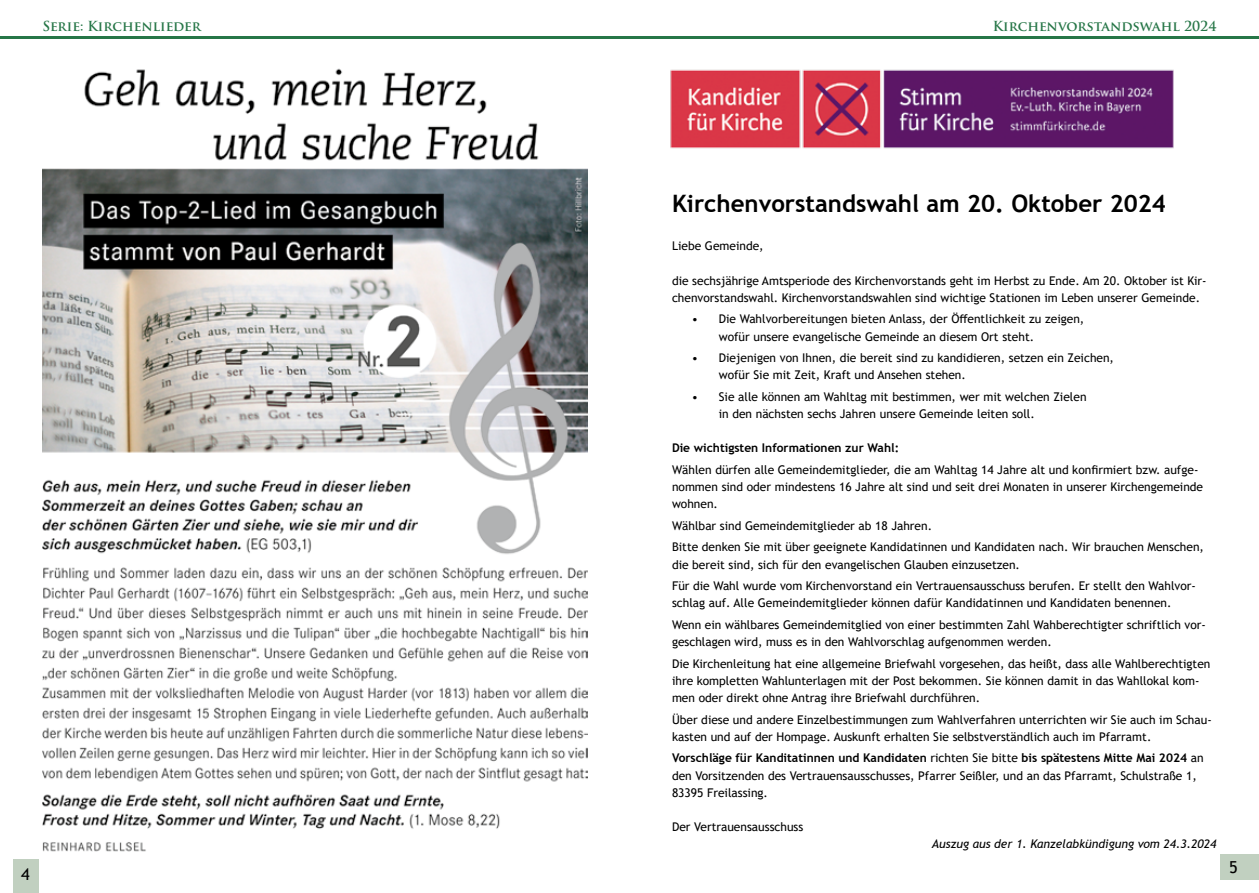
<style>
.page{position:relative;width:1259px;height:893px;background:#fff}
.page>*{position:absolute;margin:0;border:0;box-sizing:border-box;transform-origin:0 0}
.t1{font:700 24px "Trebuchet MS";color:#000}
.t2{font:16.5px "Trebuchet MS";color:#000}
.t3{font:700 13.5px "Trajan Pro";color:#267647}
.t4{font:12px/17.2px "Trebuchet MS";color:#000}
.t5{font:italic 12px "Trebuchet MS";color:#000}
.t6{font:700 12px "Trebuchet MS";color:#000}
.s1{font-weight:700}
</style>
<div class="page">
<div style="left:1220px;top:855px;width:39px;height:25px;background:#c1d0c0"></div>
<div style="left:13px;top:859px;width:25px;height:34px;background:#c1d0c0"></div>
<hr style="left:630px;top:36px;width:629px;height:2px;background:#267647">
<hr style="left:0;top:36px;width:629px;height:2px;background:#267647">
<img style="left:43px;top:68px;width:544px;height:784px">
<img style="left:670px;top:69px;width:504px;height:80px">
<p class="t3" style="left:43px;top:18px;width:160px">Serie: Kirchenlieder</p>
<h2 class="t2" style="left:21px;top:864px;width:10px">4</h2>
<p class="t3" style="left:993px;top:18px;width:225px">Kirchenvorstandswahl 2024</p>
<h1 class="t1" style="left:672px;top:189px;width:495px">Kirchenvorstandswahl am 20. Oktober 2024</h1>
<p class="t4" style="left:672px;top:237px;width:93px">Liebe Gemeinde,</p>
<p class="t4" style="left:672px;top:272px;width:536px">die sechsjährige Amtsperiode des Kirchenvorstands geht im Herbst zu Ende. Am 20. Oktober ist Kir&shy;chenvorstandswahl. Kirchenvorstandswahlen sind wichtige Stationen im Leben unserer Gemeinde.</p>
<p class="t4" style="left:719px;top:310px;width:367px;text-indent:-27px">• Die Wahlvorbereitungen bieten Anlass, der Öffentlichkeit zu zeigen, wofür unsere evangelische Gemeinde an diesem Ort steht.</p>
<p class="t4" style="left:719px;top:349px;width:397px;text-indent:-27px">• Diejenigen von Ihnen, die bereit sind zu kandidieren, setzen ein Zeichen, wofür Sie mit Zeit, Kraft und Ansehen stehen.</p>
<p class="t4" style="left:719px;top:388px;width:369px;text-indent:-27px">• Sie alle können am Wahltag mit bestimmen, wer mit welchen Zielen in den nächsten sechs Jahren unsere Gemeinde leiten soll.</p>
<p class="t6" style="left:672px;top:441px;width:229px">Die wichtigsten Informationen zur Wahl:</p>
<p class="t4" style="left:672px;top:461px;width:532px">Wählen dürfen alle Gemeindemitglieder, die am Wahltag 14 Jahre alt und konfirmiert bzw. aufge&shy;nommen sind oder mindestens 16 Jahre alt sind und seit drei Monaten in unserer Kirchengemeinde wohnen.</p>
<p class="t4" style="left:672px;top:515px;width:533px;line-height:21.5px">Wählbar sind Gemeindemitglieder ab 18 Jahren.<br>Bitte denken Sie mit über geeignete Kandidatinnen und Kandidaten nach. Wir brauchen Menschen,</p>
<p class="t4" style="left:672px;top:554px;width:525px;line-height:21.5px">die bereit sind, sich für den evangelischen Glauben einzusetzen.<br>Für die Wahl wurde vom Kirchenvorstand ein Vertrauensausschuss berufen. Er stellt den Wahlvor-</p>
<p class="t4" style="left:672px;top:592px;width:535px;line-height:21.5px">schlag auf. Alle Gemeindemitglieder können dafür Kandidatinnen und Kandidaten benennen.<br>Wenn ein wählbares Gemeindemitglied von einer bestimmten Zahl Wahberechtigter schriftlich vor-</p>
<p class="t4" style="left:672px;top:631px;width:540px;line-height:21.5px">geschlagen wird, muss es in den Wahlvorschlag aufgenommen werden.<br>Die Kirchenleitung hat eine allgemeine Briefwahl vorgesehen, das heißt, dass alle Wahlberechtigten</p>
<p class="t4" style="left:672px;top:672px;width:529px">ihre kompletten Wahlunterlagen mit der Post bekommen. Sie können damit in das Wahllokal kom&shy;men oder direkt ohne Antrag ihre Briefwahl durchführen.</p>
<p class="t4" style="left:672px;top:711px;width:541px">Über diese und andere Einzelbestimmungen zum Wahlverfahren unterrichten wir Sie auch im Schau&shy;kasten und auf der Hompage. Auskunft erhalten Sie selbstverständlich auch im Pfarramt.</p>
<p class="t4" style="left:672px;top:749px;width:533px"><span class="s1">Vorschläge für Kanditatinnen und Kandidaten</span> richten Sie bitte <span class="s1">bis spätestens Mitte Mai 2024</span> an den Vorsitzenden des Vertrauensausschusses, Pfarrer Seißler, und an das Pfarramt, Schulstraße 1,<br>83395 Freilassing.</p>
<p class="t4" style="left:672px;top:818px;width:133px">Der Vertrauensausschuss</p>
<p class="t5" style="left:932px;top:837px;width:286px">Auszug aus der 1. Kanzelabkündigung vom 24.3.2024</p>
<h2 class="t2" style="left:1229px;top:857px;width:10px">5</h2>
</div>
